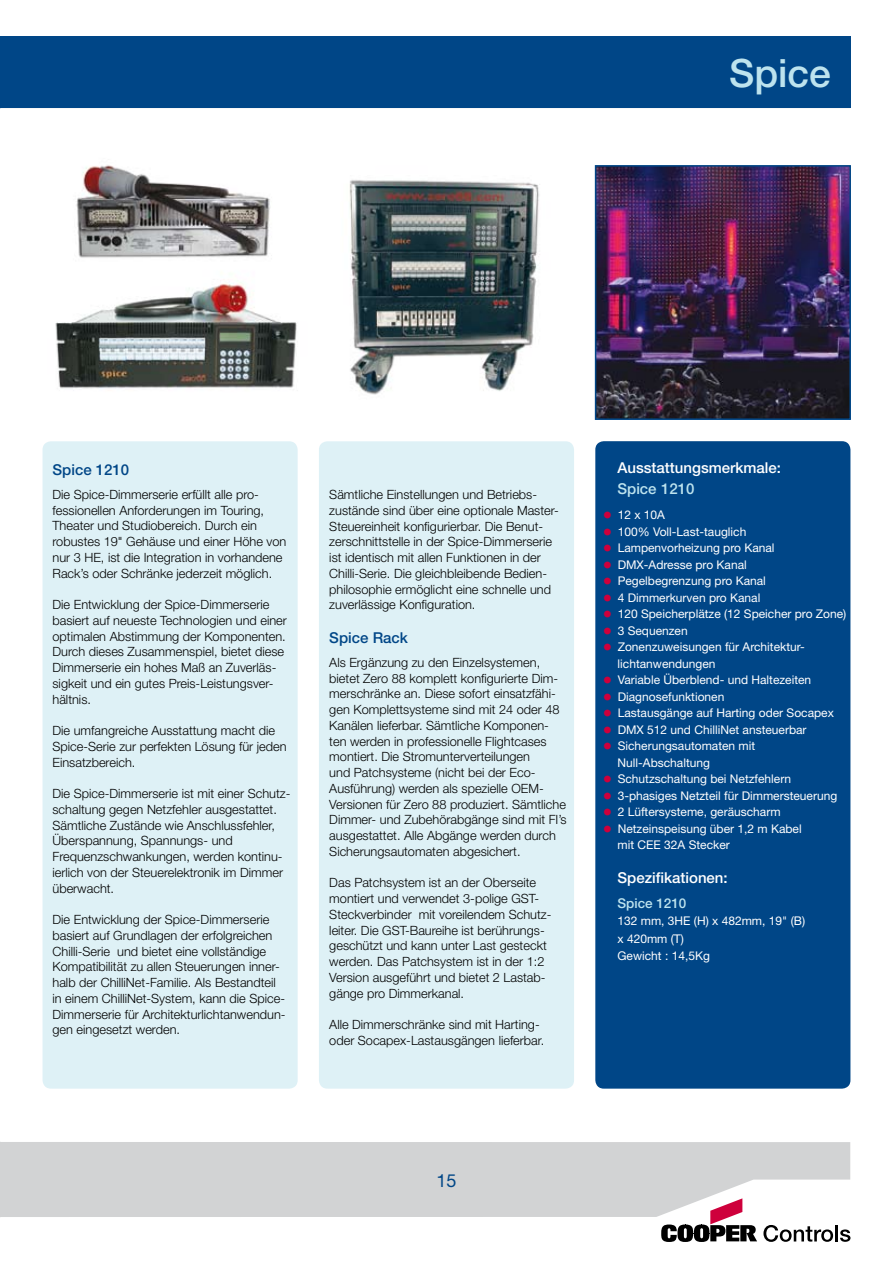
<style>
.page{position:relative;width:893px;height:1263px;background:#fff}
.page>*{position:absolute;margin:0;border:0;box-sizing:border-box;transform-origin:0 0}
.t1{font:500 39px "Helvetica Neue";color:#bde3ee}
.t2{font:18px "Helvetica Neue";color:#004687}
.t3{font:500 15px "Helvetica Neue";color:#fff}
.t4{font:500 15px "Helvetica Neue";color:#004687}
.t5{font:500 15px "Helvetica Neue";color:#bde3ee}
.t6{font:500 13.5px "Helvetica Neue";color:#bde3ee}
.t7{font:300 12.75px/15.8px "Helvetica Neue";color:#000}
.t8{font:12px/16.5px "Helvetica Neue";color:#fff}
.s1{color:#ce003c}
</style>
<div class="page">
<div style="left:0;top:1142px;width:850px;height:75px;background:#d2d3d4"></div>
<svg style="left:661px;top:1198px;width:96px;height:44px"></svg>
<svg style="left:763px;top:1225px;width:70px;height:17px"></svg>
<hr style="left:835px;top:1225px;width:3px;height:16px;background:#000">
<svg style="left:840px;top:1229px;width:10px;height:13px"></svg>
<div style="left:0;top:36px;width:850px;height:72px;background:#004687"></div>
<div style="left:595px;top:441px;width:255px;height:648px;background:#004687;border-radius:9px"></div>
<div style="left:43px;top:441px;width:255px;height:648px;background:#def1f6;border-radius:9px"></div>
<div style="left:319px;top:441px;width:255px;height:648px;background:#def1f6;border-radius:9px"></div>
<img style="left:594px;top:165px;width:257px;height:255px">
<img style="left:55px;top:165px;width:485px;height:230px">
<h1 class="t1" style="left:729px;top:49px;width:103px">Spice</h1>
<p class="t4" style="left:53px;top:460px;width:78px">Spice 1210</p>
<p class="t7" style="left:53px;top:486px;width:235px">Die Spice-Dimmerserie erfüllt alle pro&shy;fessionellen Anforderungen im Touring, Theater und Studiobereich. Durch ein robustes 19" Gehäuse und einer Höhe von nur 3 HE, ist die Integration in vorhandene Rack’s oder Schränke jederzeit möglich.</p>
<p class="t7" style="left:53px;top:596px;width:236px">Die Entwicklung der Spice-Dimmerserie basiert auf neueste Technologien und einer optimalen Abstimmung der Komponenten.<br>Durch dieses Zusammenspiel, bietet diese Dimmerserie ein hohes Maß an Zuverläs&shy;sigkeit und ein gutes Preis-Leistungsver&shy;hältnis.</p>
<p class="t7" style="left:53px;top:722px;width:236px">Die umfangreiche Ausstattung macht die<br>Spice-Serie zur perfekten Lösung für jeden<br>Einsatzbereich.</p>
<p class="t7" style="left:53px;top:785px;width:239px">Die Spice-Dimmerserie ist mit einer Schutz&shy;schaltung gegen Netzfehler ausgestattet.<br>Sämtliche Zustände wie Anschlussfehler, Überspannung, Spannungs- und Frequenzschwankungen, werden kontinu&shy;ierlich von der Steuerelektronik im Dimmer überwacht.</p>
<p class="t7" style="left:53px;top:911px;width:235px">Die Entwicklung der Spice-Dimmerserie basiert auf Grundlagen der erfolgreichen Chilli-Serie und bietet eine vollständige Kompatibilität zu allen Steuerungen inner&shy;halb der ChilliNet-Familie. Als Bestandteil in einem ChilliNet-System, kann die Spice-Dimmerserie für Architekturlichtanwendun&shy;gen eingesetzt werden.</p>
<p class="t7" style="left:329px;top:486px;width:231px">Sämtliche Einstellungen und Betriebs&shy;zustände sind über eine optionale Master-Steuereinheit konfigurierbar. Die Benut&shy;zerschnittstelle in der Spice-Dimmerserie ist identisch mit allen Funktionen in der Chilli-Serie. Die gleichbleibende Bedien&shy;philosophie ermöglicht eine schnelle und zuverlässige Konfiguration.</p>
<p class="t4" style="left:329px;top:628px;width:80px">Spice Rack</p>
<p class="t7" style="left:329px;top:654px;width:239px">Als Ergänzung zu den Einzelsystemen, bietet Zero 88 komplett konfigurierte Dim&shy;merschränke an. Diese sofort einsatzfähi&shy;gen Komplettsysteme sind mit 24 oder 48<br>Kanälen lieferbar. Sämtliche Komponen&shy;ten werden in professionelle Flightcases montiert. Die Stromunterverteilungen<br>und Patchsysteme (nicht bei der Eco-Ausführung) werden als spezielle OEM-Versionen für Zero 88 produziert. Sämtliche Dimmer- und Zubehörabgänge sind mit FI’s ausgestattet. Alle Abgänge werden durch Sicherungsautomaten abgesichert.</p>
<p class="t7" style="left:329px;top:874px;width:224px">Das Patchsystem ist an der Oberseite montiert und verwendet 3-polige GST-Steckverbinder mit voreilendem Schutz&shy;leiter. Die GST-Baureihe ist berührungs&shy;geschützt und kann unter Last gesteckt werden. Das Patchsystem ist in der 1:2<br>Version ausgeführt und bietet 2 Lastab&shy;gänge pro Dimmerkanal.</p>
<p class="t7" style="left:329px;top:1016px;width:216px">Alle Dimmerschränke sind mit Harting&shy;oder Socapex-Lastausgängen lieferbar.</p>
<p class="t3" style="left:617px;top:459px;width:165px">Ausstattungsmerkmale:</p>
<p class="t5" style="left:617px;top:480px;width:79px">Spice 1210</p>
<p class="t8" style="left:604px;top:506px;width:62px"><span class="s1">■</span> 12 x 10A</p>
<p class="t8" style="left:604px;top:523px;width:144px"><span class="s1">■</span> 100% Voll-Last-tauglich</p>
<p class="t8" style="left:604px;top:539px;width:172px"><span class="s1">■</span> Lampenvorheizung pro Kanal</p>
<p class="t8" style="left:604px;top:556px;width:144px"><span class="s1">■</span> DMX-Adresse pro Kanal</p>
<p class="t8" style="left:604px;top:572px;width:163px"><span class="s1">■</span> Pegelbegrenzung pro Kanal</p>
<p class="t8" style="left:604px;top:589px;width:158px"><span class="s1">■</span> 4 Dimmerkurven pro Kanal</p>
<p class="t8" style="left:604px;top:605px;width:244px"><span class="s1">■</span> 120 Speicherplätze (12 Speicher pro Zone)</p>
<p class="t8" style="left:604px;top:622px;width:85px"><span class="s1">■</span> 3 Sequenzen</p>
<p class="t8" style="left:618px;top:638px;width:189px;text-indent:-13px"><span class="s1">■</span> Zonenzuweisungen für Architektur&shy;lichtanwendungen</p>
<p class="t8" style="left:604px;top:671px;width:208px"><span class="s1">■</span> Variable Überblend- und Haltezeiten</p>
<p class="t8" style="left:604px;top:688px;width:122px"><span class="s1">■</span> Diagnosefunktionen</p>
<p class="t8" style="left:604px;top:704px;width:231px"><span class="s1">■</span> Lastausgänge auf Harting oder Socapex</p>
<p class="t8" style="left:604px;top:721px;width:204px"><span class="s1">■</span> DMX 512 und ChilliNet ansteuerbar</p>
<p class="t8" style="left:618px;top:737px;width:139px;text-indent:-13px"><span class="s1">■</span> Sicherungsautomaten mit<br>Null-Abschaltung</p>
<p class="t8" style="left:604px;top:770px;width:188px"><span class="s1">■</span> Schutzschaltung bei Netzfehlern</p>
<p class="t8" style="left:604px;top:787px;width:235px"><span class="s1">■</span> 3-phasiges Netzteil für Dimmersteuerung</p>
<p class="t8" style="left:604px;top:803px;width:178px"><span class="s1">■</span> 2 Lüftersysteme, geräuscharm</p>
<p class="t8" style="left:618px;top:820px;width:186px;text-indent:-13px"><span class="s1">■</span> Netzeinspeisung über 1,2 m Kabel mit CEE 32A Stecker</p>
<p class="t3" style="left:617px;top:868px;width:112px">Spezifikationen:</p>
<p class="t6" style="left:617px;top:895px;width:71px">Spice 1210</p>
<p class="t8" style="left:617px;top:912px;width:189px;line-height:17.2px">132 mm, 3HE (H) x 482mm, 19" (B) x 420mm (T)<br>Gewicht : 14,5Kg</p>
<h2 class="t2" style="left:436px;top:1170px;width:22px">15</h2>
</div>
